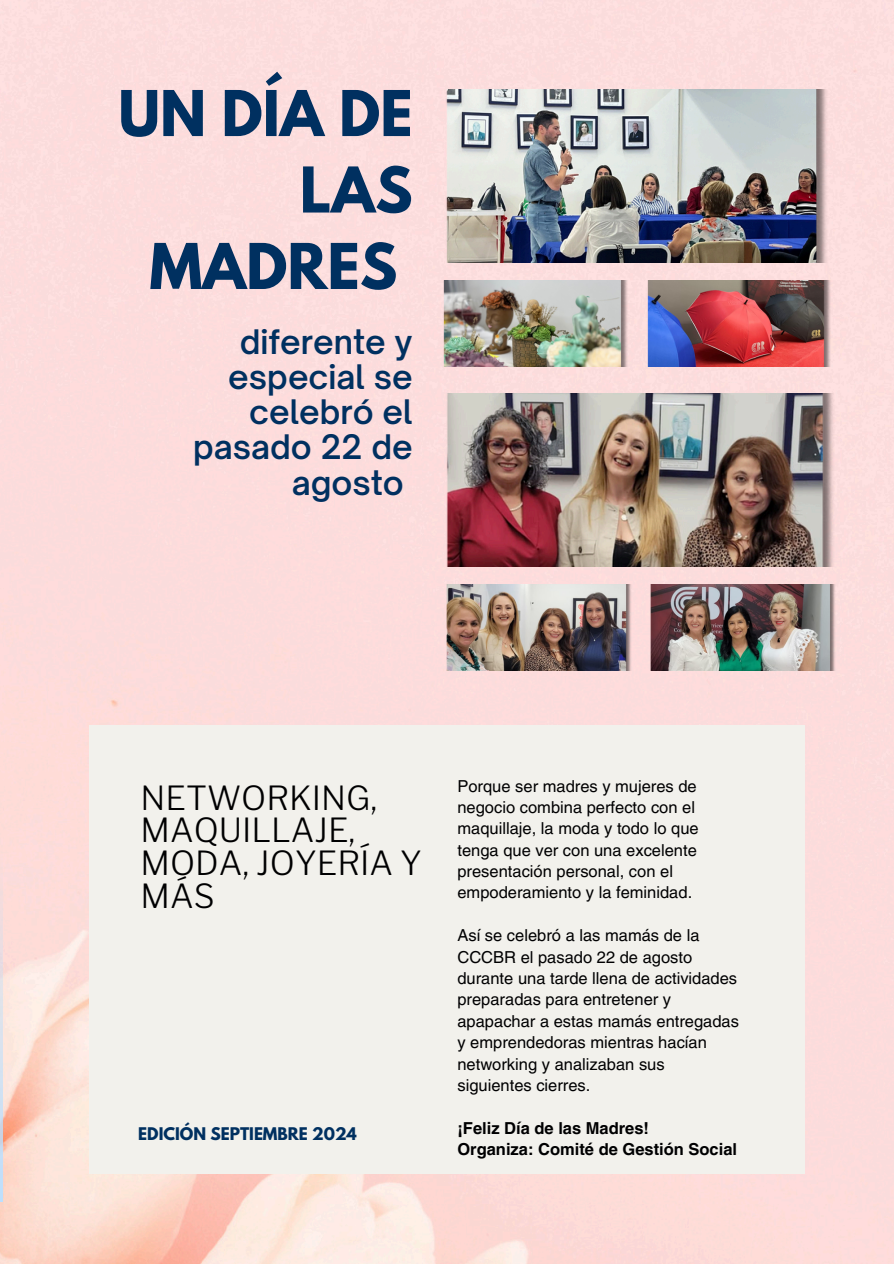
<style>
.page{position:relative;width:894px;height:1264px;background:#fff}
.page>*{position:absolute;margin:0;border:0;box-sizing:border-box;transform-origin:0 0}
.t1{font:700 55.8px/76.5px "League Spartan";color:#003060;text-align:right}
.t2{font:300 33px/32.7px "Libre Franklin";color:#000001}
.t3{font:600 32.4px/35.2px "Open Sauce One";color:#003060;text-align:right}
.t4{font:16.5px/21.3px "Helvetica LT Pro";color:#000001}
.t5{font:700 16.5px/21.3px "Helvetica LT Pro";color:#000001}
.t6{font:700 15.45px "League Spartan";color:#003060}
</style>
<div class="page">
<img style="left:0;top:0;width:893px;height:1262px">
<img style="left:443px;top:89px;width:389px;height:174px">
<img style="left:443px;top:281px;width:186px;height:85px">
<img style="left:647px;top:281px;width:185px;height:85px">
<hr style="left:0;top:844px;width:3px;height:356px;background:#bfbfbf">
<img style="left:446px;top:393px;width:390px;height:173px">
<img style="left:650px;top:584px;width:186px;height:86px">
<img style="left:446px;top:584px;width:186px;height:86px">
<div style="left:89px;top:724px;width:715px;height:449px;background:#f2f1ec"></div>
<p class="t1" style="left:118px;top:82px;width:295px">UN DÍA DE<br>LAS<br>MADRES</p>
<h1 class="t3" style="left:193px;top:323px;width:221px">diferente y especial se celebró el pasado 22 de agosto</h1>
<h4 class="t2" style="left:140px;top:781px;width:283px">NETWORKING,<br>MAQUILLAJE,<br>MODA, JOYERÍA Y<br>MÁS</h4>
<h2 class="t6" style="left:138px;top:1125px;width:220px">EDICIÓN SEPTIEMBRE 2024</h2>
<p class="t4" style="left:457px;top:776px;width:243px">Porque ser madres y mujeres de negocio combina perfecto con el maquillaje, la moda y todo lo que tenga que ver con una excelente presentación personal, con el empoderamiento y la feminidad.</p>
<h3 class="t4" style="left:457px;top:926px;width:283px">Así se celebró a las mamás de la<br>CCCBR el pasado 22 de agosto durante una tarde llena de actividades preparadas para entretener y apapachar a estas mamás entregadas y emprendedoras mientras hacían networking y analizaban sus siguientes cierres.</h3>
<p class="t5" style="left:457px;top:1118px;width:281px">¡Feliz Día de las Madres!<br>Organiza: Comité de Gestión Social</p>
</div>
